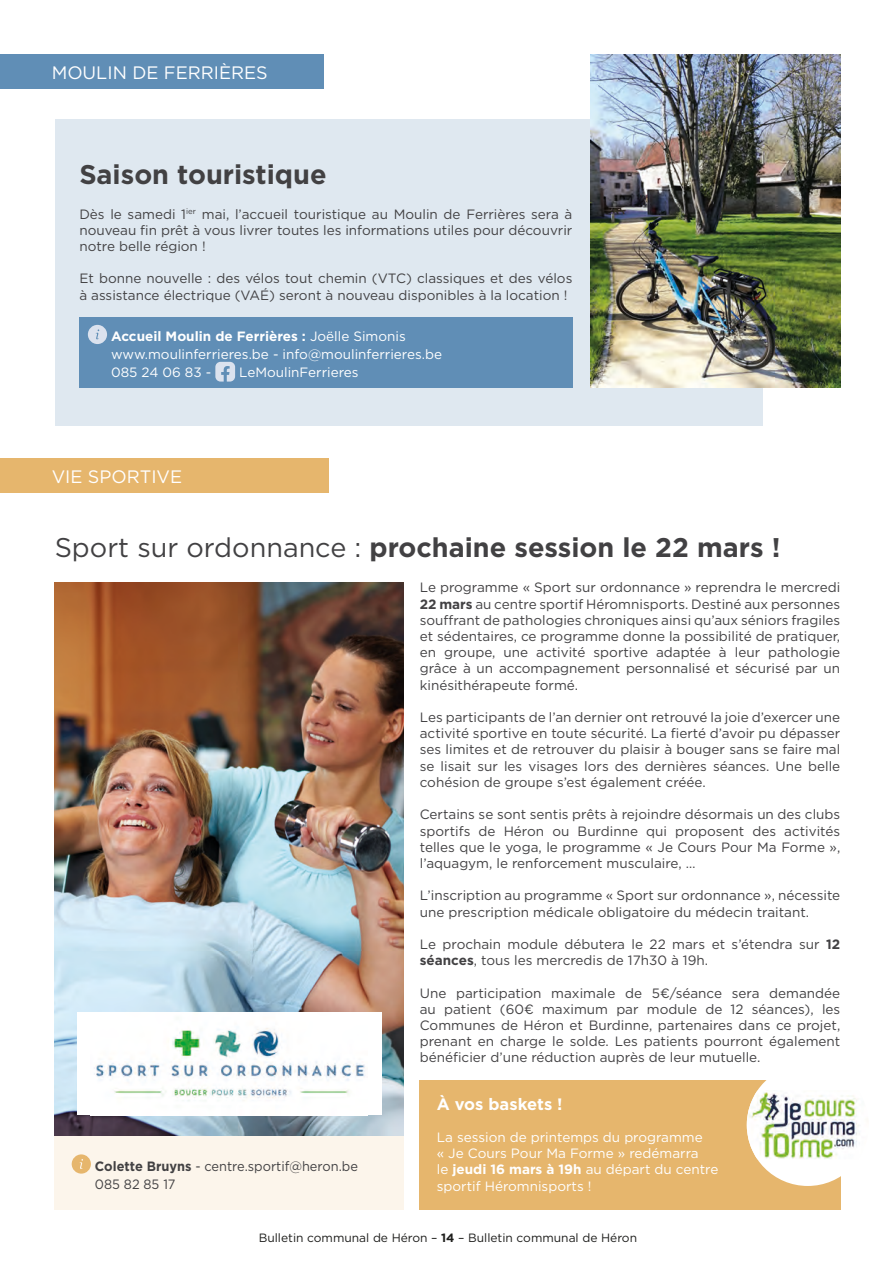
<style>
.page{position:relative;width:895px;height:1265px;background:#fff}
.page>*{position:absolute;margin:0;border:0;box-sizing:border-box;transform-origin:0 0}
.titre{font:700 27px "Gotham";color:#424143}
.t1{font:18px "Gotham";color:#fff}
.texte_courant{font:700 16.5px "Gotham";color:#fff}
.texte_courant-2{font:13.5px/16.2px "Gotham";color:#424143;text-align:justify}
.texte_courant-3{font:13.5px/16.2px "Gotham";color:#fff}
.texte_négatif{font:13.5px/18px "Gotham";color:#fff}
.texte_négatif-2{font:13.5px/18px "Gotham";color:#424143;scale:.95 1}
.t2{font:12px "Gotham";color:#1d1d1b}
.s1{font-weight:700}
.s2{font-weight:400}
</style>
<div class="page">
<div style="left:55px;top:120px;width:707px;height:306px;background:#dfe8f0"></div>
<div style="left:0;top:55px;width:324px;height:34px;background:#608eb6"></div>
<img style="left:590px;top:55px;width:250px;height:332px">
<div style="left:79px;top:317px;width:493px;height:70px;background:#608eb6"></div>
<svg style="left:88px;top:325px;width:19px;height:19px"></svg>
<svg style="left:215px;top:362px;width:20px;height:19px"></svg>
<div style="left:0;top:458px;width:328px;height:34px;background:#e6b66d"></div>
<div style="left:419px;top:1080px;width:421px;height:129px;background:#e6b66d"></div>
<img style="left:55px;top:582px;width:349px;height:554px">
<div style="left:77px;top:1012px;width:304px;height:103px;background:#fff"></div>
<img style="left:94px;top:1028px;width:271px;height:73px">
<div style="left:55px;top:1136px;width:349px;height:73px;background:#fcf5eb"></div>
<svg style="left:72px;top:1154px;width:19px;height:19px"></svg>
<div style="left:746px;top:1064px;width:122px;height:122px;background:#fff;border-radius:50%"></div>
<img style="left:746px;top:1090px;width:113px;height:69px">
<p class="t1" style="left:52px;top:61px;width:217px">MOULIN DE FERRIÈRES</p>
<p class="titre" style="left:79px;top:156px;width:249px">Saison touristique</p>
<p class="texte_courant-2" style="left:79px;top:205px;width:494px">Dès le samedi 1<sup>ier</sup> mai, l’accueil touristique au Moulin de Ferrières sera à nouveau fin prêt à vous livrer toutes les informations utiles pour découvrir notre belle région !</p>
<p class="texte_courant-2" style="left:79px;top:270px;width:494px">Et bonne nouvelle : des vélos tout chemin (VTC) classiques et des vélos à assistance électrique (VAÉ) seront à nouveau disponibles à la location !</p>
<p class="texte_négatif" style="left:111px;top:327px;width:332px"><span class="s1">Accueil Moulin de Ferrières :</span> Joëlle Simonis www.moulinferrieres.be - info@moulinferrieres.be<br>085 24 06 83 -</p>
<p class="texte_négatif" style="left:239px;top:363px;width:121px">LeMoulinFerrieres</p>
<p class="t1" style="left:52px;top:465px;width:132px">VIE SPORTIVE</p>
<p class="titre" style="left:55px;top:529px;width:727px"><span class="s2">Sport sur ordonnance :</span> prochaine session le 22 mars !</p>
<p class="texte_négatif-2" style="left:95px;top:1156px;width:278px"><span class="s1">Colette Bruyns</span> - centre.sportif@heron.be<br>085 82 85 17</p>
<p class="texte_courant-2" style="left:419px;top:579px;width:422px">Le programme « Sport sur ordonnance » reprendra le mercredi <span class="s1">22 mars</span> au centre sportif Héromnisports. Destiné aux personnes souffrant de pathologies chroniques ainsi qu’aux séniors fragiles et sédentaires, ce programme donne la possibilité de pratiquer, en groupe, une activité sportive adaptée à leur pathologie grâce à un accompagnement personnalisé et sécurisé par un kinésithérapeute formé.</p>
<p class="texte_courant-2" style="left:419px;top:709px;width:422px">Les participants de l’an dernier ont retrouvé la joie d’exercer une activité sportive en toute sécurité. La fierté d’avoir pu dépasser ses limites et de retrouver du plaisir à bouger sans se faire mal se lisait sur les visages lors des dernières séances. Une belle cohésion de groupe s’est également créée.</p>
<p class="texte_courant-2" style="left:419px;top:806px;width:422px">Certains se sont sentis prêts à rejoindre désormais un des clubs sportifs de Héron ou Burdinne qui proposent des activités telles que le yoga, le programme « Je Cours Pour Ma Forme », l’aquagym, le renforcement musculaire, …</p>
<p class="texte_courant-2" style="left:419px;top:887px;width:422px">L’inscription au programme « Sport sur ordonnance », nécessite une prescription médicale obligatoire du médecin traitant.</p>
<p class="texte_courant-2" style="left:419px;top:935px;width:422px">Le prochain module débutera le 22 mars et s’étendra sur <span class="s1">12 séances</span>, tous les mercredis de 17h30 à 19h.</p>
<p class="texte_courant-2" style="left:419px;top:984px;width:422px">Une participation maximale de 5€/séance sera demandée au patient (60€ maximum par module de 12 séances), les Communes de Héron et Burdinne, partenaires dans ce projet, prenant en charge le solde. Les patients pourront également bénéficier d’une réduction auprès de leur mutuelle.</p>
<p class="texte_courant" style="left:436px;top:1092px;width:127px">À vos baskets !</p>
<p class="texte_courant-3" style="left:436px;top:1128px;width:283px">La session de printemps du programme<br>« Je Cours Pour Ma Forme » redémarra<br>le <span class="s1">jeudi 16 mars à 19h</span> au départ du centre sportif Héromnisports !</p>
<p class="t2" style="left:258px;top:1229px;width:380px">Bulletin communal de Héron – <span class="s1">14</span> – Bulletin communal de Héron</p>
</div>
